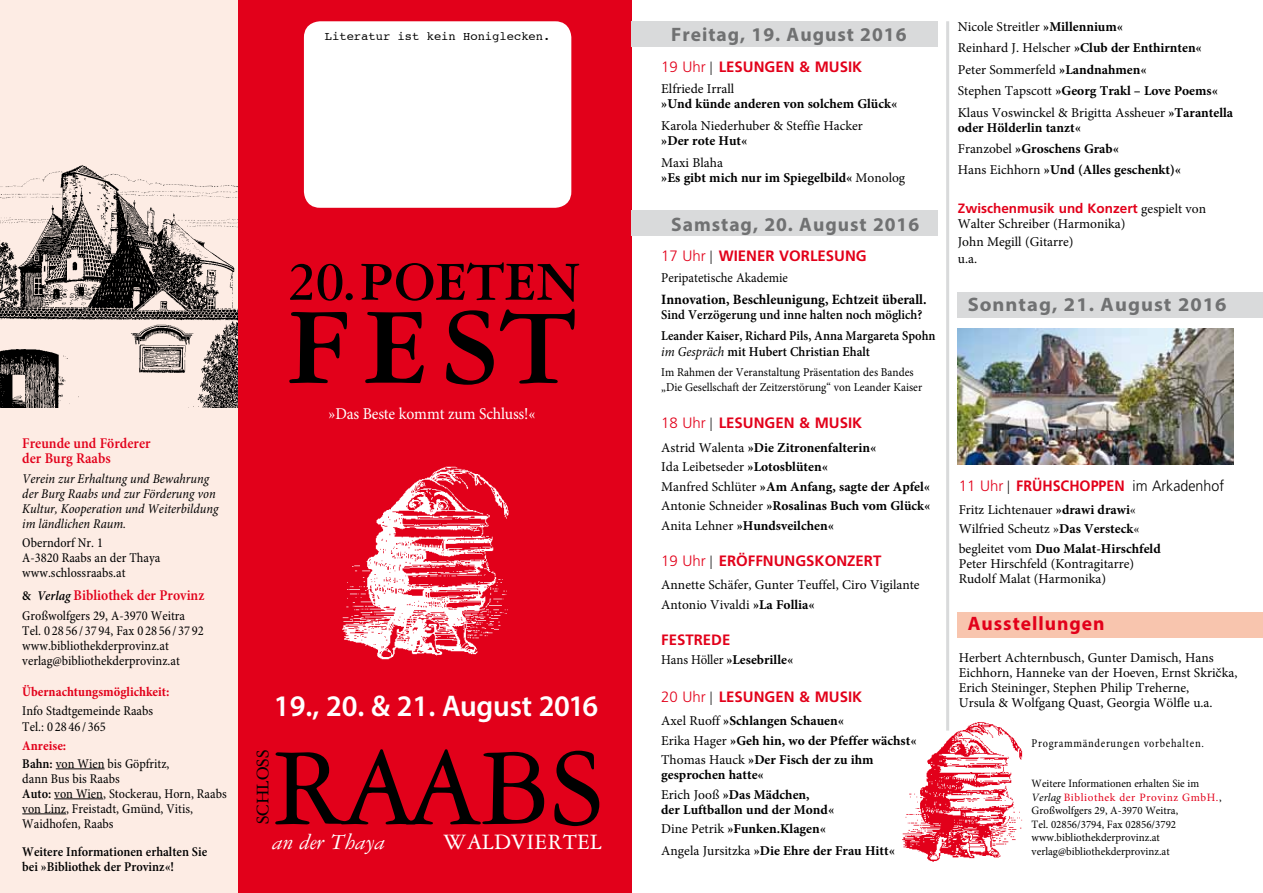
<style>
.page{position:relative;width:1263px;height:893px;background:#fff}
.page>*{position:absolute;margin:0;border:0;box-sizing:border-box;transform-origin:0 0}
.t1{font:117px "Garamond Three";letter-spacing:-.05em;color:#000}
.t2{font:700 115.5px "Garamond Three";color:#000}
.t3{font:700 58.5px "Garamond Three";color:#000}
.t4{font:600 30px "Myriad Pro";letter-spacing:-.01em;color:#fff}
.t5{font:23.4px "Garamond Three";color:#fff}
.t6{font:italic 23.4px "Garamond Three";color:#fff}
.t7{font:700 19.5px "Myriad Pro";letter-spacing:.05em;color:#707172}
.t8{font:700 19.5px "Myriad Pro";letter-spacing:.05em;color:#707172;scale:1.05 1}
.t9{font:700 19.5px "Myriad Pro";letter-spacing:.05em;color:#e2001a}
.t10{font:18.9px "Garamond Three";color:#000}
.t11{font:16.5px "Minion Pro";letter-spacing:-.01em;color:#fff;scale:.95 1}
.t12{font:700 15px "Frutiger";color:#e2001a}
.t13{font:600 condensed 15px/15px "Minion Pro";color:#e2001a}
.t14{font:700 15px "Frutiger";color:#e2001a;scale:.95 1}
.t15{font:700 14.25px "Minion Pro";color:#000}
.t16{font:13.5px/15px "Minion Pro";color:#000}
.t17{font:700 13.5px/19.4px "Minion Pro";color:#000}
.t18{font:condensed 13.5px/15px "Minion Pro";color:#000}
.t19{font:600 13.5px/21.6px "Minion Pro";color:#000;scale:.94 1}
.t20{font:italic condensed 13.5px/15px "Minion Pro";color:#000}
.t21{font:600 condensed 13.5px/15px "Minion Pro";color:#000}
.t22{font:700 13.5px "Frutiger";color:#e2001a}
.t23{font:700 condensed 13.5px "Minion Pro";color:#e2001a}
.t24{font:13.5px "Minion Pro";color:#000;scale:.94 1}
.t25{font:12.15px "Courier";color:#000}
.t26{font:12px/15.1px "Minion Pro";color:#000;scale:.94 1}
.t27{font:condensed 12px "Minion Pro";letter-spacing:.06em;color:#000;scale:.95 1}
.t28{font:11.25px/13.5px "Minion Pro";color:#000;scale:.95 1}
.s1{font-size:13.5px;color:#000}
.s2{font-style:italic;font-size:13.5px;color:#000}
.s3{font-weight:700;color:#e2001a}
.s4{font-weight:600}
.s5{font-weight:300}
.s6{font-family:"Times";font-weight:400;font-size:19.5px;color:#000}
.s7{font-weight:400}
.s8{font-weight:400;font-style:italic}
.s9{font-weight:700}
.s10{font-family:"Minion Pro";font-weight:400;color:#000}
.s11{font-weight:300;color:#000}
.s12{font-family:"Times"}
.s13{font-style:italic}
.s14{color:#e2001a}
</style>
<div class="page">
<div style="left:0;top:0;width:272px;height:893px;background:#fdece4"></div>
<img style="left:0;top:165px;width:238px;height:243px">
<div style="left:238px;top:0;width:393px;height:893px;background:#e2001a"></div>
<hr style="left:56px;top:768px;width:49px;height:1px;background:#000">
<hr style="left:54px;top:798px;width:49px;height:1px;background:#000">
<hr style="left:22px;top:813px;width:44px;height:1px;background:#000">
<img style="left:342px;top:466px;width:167px;height:194px">
<div style="left:304px;top:21px;width:267px;height:187px;background:#fff;border-radius:16px"></div>
<img style="left:903px;top:722px;width:120px;height:140px">
<hr style="left:946px;top:21px;width:3px;height:710px;background:#d9dadb">
<div style="left:631px;top:21px;width:307px;height:26px;background:#d9dadb"></div>
<div style="left:631px;top:210px;width:307px;height:26px;background:#d9dadb"></div>
<div style="left:958px;top:612px;width:305px;height:25px;background:#f8c5ae"></div>
<div style="left:958px;top:292px;width:305px;height:26px;background:#d9dadb"></div>
<img style="left:958px;top:329px;width:275px;height:136px">
<p class="t25" style="left:325px;top:27px;width:227px">Literatur ist kein Honiglecken.</p>
<p class="t13" style="left:22px;top:437px;width:130px">Freunde und Förderer der Burg Raabs</p>
<p class="t20" style="left:22px;top:471px;width:198px">Verein zur Erhaltung und Bewahrung der Burg Raabs und zur Förderung von<br>Kultur, Kooperation und Weiterbildung im ländlichen Raum.</p>
<p class="t18" style="left:22px;top:536px;width:139px">Oberndorf Nr. 1<br>A-3820 Raabs an der Thaya www.schlossraabs.at</p>
<p class="t13" style="left:22px;top:589px;width:184px"><span class="s1">&amp;</span> <span class="s2">Verlag</span> Bibliothek der Provinz</p>
<p class="t18" style="left:22px;top:608px;width:183px">Großwolfgers 29, A-3970 Weitra Tel. 0 28 56 / 37 94, Fax 0 28 56 / 37 92 www.bibliothekderprovinz.at verlag@bibliothekderprovinz.at</p>
<p class="t23" style="left:22px;top:682px;width:149px">Übernachtungsmöglichkeit:</p>
<p class="t18" style="left:22px;top:703px;width:132px;line-height:16.5px">Info Stadtgemeinde Raabs<br>Tel.: 0 28 46 / 365</p>
<p class="t18" style="left:22px;top:738px;width:149px;line-height:17.1px"><span class="s3">Anreise:<br></span><span class="s4">Bahn:</span> von Wien bis Göpfritz,</p>
<p class="t18" style="left:22px;top:771px;width:206px">dann Bus bis Raabs<br><span class="s4">Auto:</span> von Wien, Stockerau, Horn, Raabs von Linz, Freistadt, Gmünd, Vitis,<br>Waidhofen, Raabs</p>
<p class="t21" style="left:22px;top:845px;width:186px">Weitere Informationen erhalten Sie bei »Bibliothek der Provinz«!</p>
<h3 class="t3" style="left:288px;top:250px;width:294px">20.POETEN</h3>
<h2 class="t2" style="left:287px;top:284px;width:291px">FEST</h2>
<p class="t11" style="left:329px;top:403px;width:219px">»Das Beste kommt zum Schluss!«</p>
<h3 class="t4" style="left:274px;top:687px;width:326px">19., 20. &amp; 21. August 2016</h3>
<h1 class="t1" style="left:271px;top:725px;width:333px">RAABS</h1>
<h3 class="t6" style="left:272px;top:829px;width:114px">an der Thaya</h3>
<h3 class="t5" style="left:443px;top:829px;width:160px">WALDVIERTEL</h3>
<h3 class="t10" style="left:252px;top:824px;width:76px;rotate:-90deg">SCHLOSS</h3>
<h3 class="t7" style="left:671px;top:22px;width:237px">Freitag, 19. August 2016</h3>
<p class="t12" style="left:661px;top:58px;width:202px"><span class="s5">19 Uhr</span> <span class="s6">|</span> LESUNGEN &amp; MUSIK</p>
<p class="t16" style="left:661px;top:81px;width:75px">Elfriede Irrall</p>
<p class="t17" style="left:661px;top:94px;width:237px">»Und künde anderen von solchem Glück«</p>
<p class="t16" style="left:661px;top:118px;width:203px">Karola Niederhuber &amp; Steffie Hacker</p>
<p class="t17" style="left:661px;top:131px;width:88px">»Der rote Hut«</p>
<p class="t17" style="left:661px;top:155px;width:246px;line-height:15.1px"><span class="s7">Maxi Blaha<br></span>»Es gibt mich nur im Spiegelbild« <span class="s7">Monolog</span></p>
<h3 class="t7" style="left:671px;top:211px;width:249px">Samstag, 20. August 2016</h3>
<p class="t12" style="left:661px;top:247px;width:207px"><span class="s5">17 Uhr</span> <span class="s6">|</span> WIENER VORLESUNG</p>
<p class="t24" style="left:661px;top:269px;width:136px">Peripatetische Akademie</p>
<p class="t15" style="left:661px;top:289px;width:267px">Innovation, Beschleunigung, Echtzeit überall.</p>
<p class="t19" style="left:661px;top:304px;width:293px">Sind Verzögerung und inne halten noch möglich?<br>Leander Kaiser, Richard Pils, Anna Margareta Spohn</p>
<p class="t19" style="left:661px;top:340px;width:224px"><span class="s8">im Gespräch</span> mit Hubert Christian Ehalt</p>
<p class="t26" style="left:661px;top:364px;width:279px">Im Rahmen der Veranstaltung Präsentation des Bandes „Die Gesellschaft der Zeitzerstörung“ von Leander Kaiser</p>
<p class="t12" style="left:661px;top:414px;width:202px"><span class="s5">18 Uhr</span> <span class="s6">|</span> LESUNGEN &amp; MUSIK</p>
<p class="t17" style="left:661px;top:438px;width:271px"><span class="s7">Astrid Walenta</span> »Die Zitronenfalterin«<br><span class="s7">Ida Leibetseder</span> »Lotosblüten«<br><span class="s7">Manfred Schlüter</span> »Am Anfang, sagte der Apfel« <span class="s7">Antonie Schneider</span> »Rosalinas Buch vom Glück« <span class="s7">Anita Lehner</span> »Hundsveilchen«</p>
<p class="t12" style="left:661px;top:551px;width:222px"><span class="s5">19 Uhr</span> <span class="s6">|</span> ERÖFFNUNGSKONZERT</p>
<p class="t16" style="left:661px;top:575px;width:260px;line-height:19.4px">Annette Schäfer, Gunter Teuffel, Ciro Vigilante<br>Antonio Vivaldi <span class="s9">»La Follia«</span></p>
<p class="t12" style="left:661px;top:631px;width:71px">FESTREDE</p>
<p class="t17" style="left:661px;top:650px;width:133px"><span class="s7">Hans Höller</span> »Lesebrille«</p>
<p class="t12" style="left:661px;top:688px;width:202px"><span class="s5">20 Uhr</span> <span class="s6">|</span> LESUNGEN &amp; MUSIK</p>
<p class="t17" style="left:661px;top:711px;width:257px"><span class="s7">Axel Ruoff</span> »Schlangen Schauen«<br><span class="s7">Erika Hager</span> »Geh hin, wo der Pfeffer wächst«<br><span class="s7">Thomas Hauck</span> »Der Fisch der zu ihm</p>
<p class="t17" style="left:661px;top:765px;width:150px">gesprochen hatte«<br><span class="s7">Erich Jooß</span> »Das Mädchen,</p>
<p class="t17" style="left:661px;top:800px;width:174px">der Luftballon und der Mond«<br><span class="s7">Dine Petrik</span> »Funken.Klagen«</p>
<p class="t17" style="left:661px;top:840px;width:235px"><span class="s7">Angela Jursitzka</span> »Die Ehre der Frau Hitt«</p>
<p class="t16" style="left:958px;top:16px;width:277px;line-height:21.5px">Nicole Streitler <span class="s9">»Millennium«<br></span>Reinhard J. Helscher <span class="s9">»Club der Enthirnten« </span>Peter Sommerfeld <span class="s9">»Landnahmen«<br></span>Stephen Tapscott <span class="s9">»Georg Trakl – Love Poems« </span>Klaus Voswinckel &amp; Brigitta Assheuer <span class="s9">»Tarantella</span></p>
<p class="t17" style="left:958px;top:116px;width:225px;line-height:21.5px">oder Hölderlin tanzt«<br><span class="s7">Franzobel</span> »Groschens Grab«<br><span class="s7">Hans Eichhorn</span> »Und (Alles geschenkt)«</p>
<p class="t22" style="left:958px;top:201px;width:250px">ZWISCHENMUSIK UND KONZERT <span class="s10">gespielt von</span></p>
<p class="t16" style="left:958px;top:216px;width:169px;line-height:17.1px">Walter Schreiber (Harmonika)<br>John Megill (Gitarre)<br>u.a.</p>
<h3 class="t8" style="left:968px;top:292px;width:248px">Sonntag, 21. August 2016</h3>
<p class="t14" style="left:959px;top:476px;width:281px"><span class="s5">11 Uhr</span> <span class="s6">|</span> FRÜHSCHOPPEN <span class="s11">im Arkadenhof</span></p>
<p class="t16" style="left:959px;top:500px;width:203px;line-height:19.2px">Fritz Lichtenauer <span class="s9">»drawi drawi</span>«<br>Wilfried Scheutz »<span class="s9">Das Versteck</span>« begleitet vom <span class="s9">Duo Malat-Hirschfeld</span></p>
<p class="t16" style="left:959px;top:556px;width:177px">Peter Hirschfeld (Kontragitarre)<br>Rudolf Malat (Harmonika)</p>
<h3 class="t9" style="left:968px;top:611px;width:138px">Ausstellungen</h3>
<p class="t16" style="left:959px;top:650px;width:280px">Herbert Achternbusch, Gunter Damisch, Hans Eichhorn, Hanneke van der Hoeven, Ernst Skri<span class="s12">č</span>ka, Erich Steininger, Stephen Philip Treherne,<br>Ursula &amp; Wolfgang Quast, Georgia Wölfle u.a.</p>
<p class="t27" style="left:1032px;top:736px;width:183px">Programmänderungen vorbehalten.</p>
<p class="t28" style="left:1032px;top:777px;width:201px">Weitere Informationen erhalten Sie im <span class="s13">Verlag</span> <span class="s14">Bibliothek der Provinz GmbH.</span>, Großwolfgers 29, A-3970 Weitra,<br>Tel. 02856/3794, Fax 02856/3792 www.bibliothekderprovinz.at verlag@bibliothekderprovinz.at</p>
</div>
